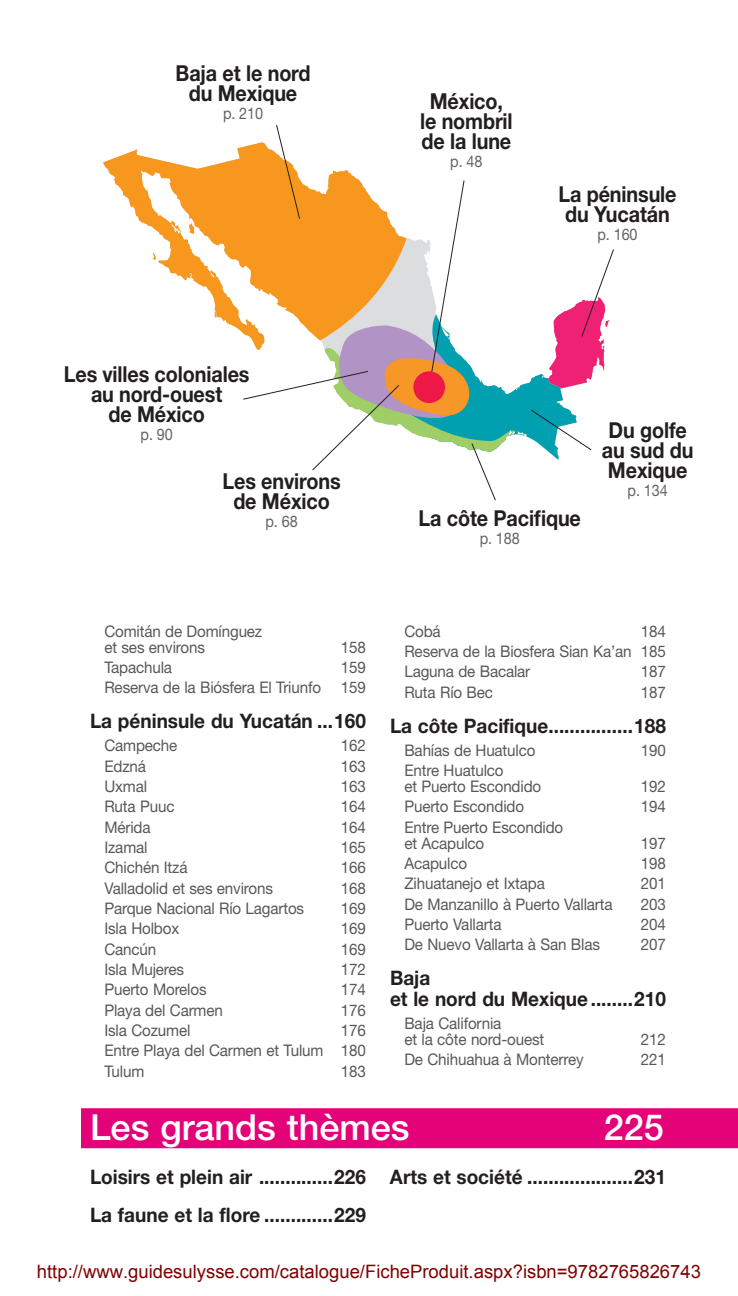
<style>
.page{position:relative;width:738px;height:1296px;background:#fff}
.page>*{position:absolute;margin:0;border:0;box-sizing:border-box;transform-origin:0 0}
.t1{font:500 36px "Helvetica Neue LT Std";color:#fff}
.t2{font:700 22px/20px "Helvetica Neue LT Std";letter-spacing:-.005em;color:#231f20;text-align:center;scale:.9 1}
.t3{font:700 20px/20.6px "Helvetica Neue LT Std";color:#231f20;scale:.95 1}
.t4{font:18.4px "Arial";color:#800000}
.t5{font:16px/20.4px "Helvetica Neue LT Std";letter-spacing:-.01em;color:#57585a;scale:.95 1}
.t6{font:16px "Helvetica Neue LT Std";letter-spacing:-.005em;color:#636366;scale:.9 1}
</style>
<div class="page">
<svg style="left:103px;top:147px;width:139px;height:185px"></svg>
<svg style="left:242px;top:125px;width:372px;height:376px"></svg>
<div style="left:413px;top:371px;width:32px;height:32px;background:#ed1748;border-radius:50%"></div>
<div style="left:81px;top:1108px;width:657px;height:40px;background:#e40278"></div>
<h2 class="t2" style="left:176px;top:63px;width:152px">Baja et le nord du Mexique</h2>
<p class="t6" style="left:223px;top:104px;width:46px">p. 210</p>
<h2 class="t2" style="left:420px;top:91px;width:105px">México, le nombril de la lune</h2>
<p class="t6" style="left:450px;top:152px;width:37px">p. 48</p>
<h2 class="t2" style="left:558px;top:184px;width:133px">La péninsule du Yucatán</h2>
<p class="t6" style="left:597px;top:225px;width:46px">p. 160</p>
<h2 class="t2" style="left:64px;top:364px;width:208px">Les villes coloniales au nord-ouest<br>de México</h2>
<p class="t6" style="left:141px;top:425px;width:37px">p. 90</p>
<h2 class="t2" style="left:222px;top:471px;width:133px">Les environs de México</h2>
<p class="t6" style="left:265px;top:512px;width:37px">p. 68</p>
<h2 class="t2" style="left:419px;top:508px;width:182px">La côte Pacifique</h2>
<p class="t6" style="left:480px;top:529px;width:46px">p. 188</p>
<h2 class="t2" style="left:602px;top:420px;width:103px;text-align:left">Du golfe au sud du<br>Mexique</h2>
<p class="t6" style="left:628px;top:481px;width:46px">p. 134</p>
<p class="t5" style="left:104px;top:623px;width:168px;line-height:16px">Comitán de Domínguez et ses environs</p>
<p class="t5" style="left:341px;top:636px;width:28px">158</p>
<p class="t5" style="left:104px;top:657px;width:73px">Tapachula</p>
<p class="t5" style="left:104px;top:657px;width:277px;text-align:right">159<br>Reserva de la Biósfera El Triunfo 159</p>
<p class="t3" style="left:90px;top:710px;width:292px">La péninsule du Yucatán ...160</p>
<p class="t5" style="left:104px;top:735px;width:78px">Campeche</p>
<p class="t5" style="left:341px;top:735px;width:28px">162</p>
<p class="t5" style="left:104px;top:756px;width:45px">Edzná</p>
<p class="t5" style="left:341px;top:756px;width:28px">163</p>
<p class="t5" style="left:104px;top:776px;width:46px">Uxmal</p>
<p class="t5" style="left:341px;top:776px;width:28px">163</p>
<p class="t5" style="left:104px;top:796px;width:75px">Ruta Puuc</p>
<p class="t5" style="left:341px;top:796px;width:28px">164</p>
<p class="t5" style="left:104px;top:817px;width:50px">Mérida</p>
<p class="t5" style="left:341px;top:817px;width:28px">164</p>
<p class="t5" style="left:104px;top:837px;width:47px">Izamal</p>
<p class="t5" style="left:341px;top:837px;width:28px">165</p>
<p class="t5" style="left:104px;top:857px;width:89px">Chichén Itzá</p>
<p class="t5" style="left:341px;top:857px;width:28px">166</p>
<p class="t5" style="left:104px;top:878px;width:179px">Valladolid et ses environs</p>
<p class="t5" style="left:341px;top:878px;width:28px">168</p>
<p class="t5" style="left:104px;top:898px;width:212px">Parque Nacional Río Lagartos</p>
<p class="t5" style="left:341px;top:898px;width:28px">169</p>
<p class="t5" style="left:104px;top:918px;width:80px">Isla Holbox</p>
<p class="t5" style="left:341px;top:918px;width:28px">169</p>
<p class="t5" style="left:104px;top:939px;width:56px">Cancún</p>
<p class="t5" style="left:341px;top:939px;width:28px">169</p>
<p class="t5" style="left:104px;top:959px;width:86px">Isla Mujeres</p>
<p class="t5" style="left:341px;top:959px;width:28px">172</p>
<p class="t5" style="left:104px;top:979px;width:109px">Puerto Morelos</p>
<p class="t5" style="left:341px;top:979px;width:28px">174</p>
<p class="t5" style="left:104px;top:999px;width:126px">Playa del Carmen</p>
<p class="t5" style="left:341px;top:999px;width:28px">176</p>
<p class="t5" style="left:104px;top:1020px;width:92px">Isla Cozumel</p>
<p class="t5" style="left:104px;top:1020px;width:277px;text-align:justify;text-indent:237px">176<br>Entre Playa del Carmen et Tulum 180<br>Tulum</p>
<p class="t5" style="left:341px;top:1060px;width:28px">183</p>
<p class="t5" style="left:404px;top:621px;width:40px">Cobá</p>
<p class="t5" style="left:404px;top:621px;width:277px;text-align:justify;text-indent:237px">184<br>Reserva de la Biosfera Sian Ka’an 185<br>Laguna de Bacalar</p>
<p class="t5" style="left:641px;top:661px;width:28px">187</p>
<p class="t5" style="left:404px;top:681px;width:95px">Ruta Río Bec</p>
<p class="t5" style="left:641px;top:681px;width:28px">187</p>
<p class="t3" style="left:390px;top:715px;width:292px">La côte Pacifique................188</p>
<p class="t5" style="left:404px;top:740px;width:140px">Bahías de Huatulco</p>
<p class="t5" style="left:641px;top:740px;width:28px">190</p>
<p class="t5" style="left:404px;top:762px;width:146px;line-height:16px">Entre Huatulco<br>et Puerto Escondido</p>
<p class="t5" style="left:641px;top:776px;width:28px">192</p>
<p class="t5" style="left:404px;top:796px;width:128px">Puerto Escondido</p>
<p class="t5" style="left:641px;top:796px;width:28px">194</p>
<p class="t5" style="left:404px;top:819px;width:169px;line-height:16px">Entre Puerto Escondido et Acapulco</p>
<p class="t5" style="left:641px;top:833px;width:28px">197</p>
<p class="t5" style="left:404px;top:853px;width:68px">Acapulco</p>
<p class="t5" style="left:641px;top:853px;width:28px">198</p>
<p class="t5" style="left:404px;top:873px;width:149px">Zihuatanejo et Ixtapa</p>
<p class="t5" style="left:641px;top:873px;width:28px">201</p>
<p class="t5" style="left:404px;top:894px;width:221px">De Manzanillo à Puerto Vallarta</p>
<p class="t5" style="left:641px;top:894px;width:28px">203</p>
<p class="t5" style="left:404px;top:914px;width:104px">Puerto Vallarta</p>
<p class="t5" style="left:641px;top:914px;width:28px">204</p>
<p class="t5" style="left:404px;top:934px;width:207px">De Nuevo Vallarta à San Blas</p>
<p class="t5" style="left:641px;top:934px;width:28px">207</p>
<p class="t3" style="left:390px;top:967px;width:292px">Baja<br>et le nord du Mexique........210</p>
<p class="t5" style="left:404px;top:1015px;width:149px;line-height:16px">Baja California<br>et la côte nord-ouest</p>
<p class="t5" style="left:641px;top:1029px;width:28px">212</p>
<p class="t5" style="left:404px;top:1049px;width:190px">De Chihuahua à Monterrey</p>
<p class="t5" style="left:641px;top:1049px;width:28px">221</p>
<h1 class="t1" style="left:90px;top:1106px;width:321px">Les grands thèmes</h1>
<h1 class="t1" style="left:604px;top:1106px;width:62px">225</h1>
<p class="t3" style="left:90px;top:1157px;width:292px;line-height:37.8px">Loisirs et plein air ..............226<br>La faune et la flore .............229</p>
<p class="t3" style="left:390px;top:1166px;width:292px">Arts et société ....................231</p>
<p class="t4" style="left:37px;top:1259px;width:666px">http://www.guidesulysse.com/catalogue/FicheProduit.aspx?isbn=9782765826743</p>
</div>
